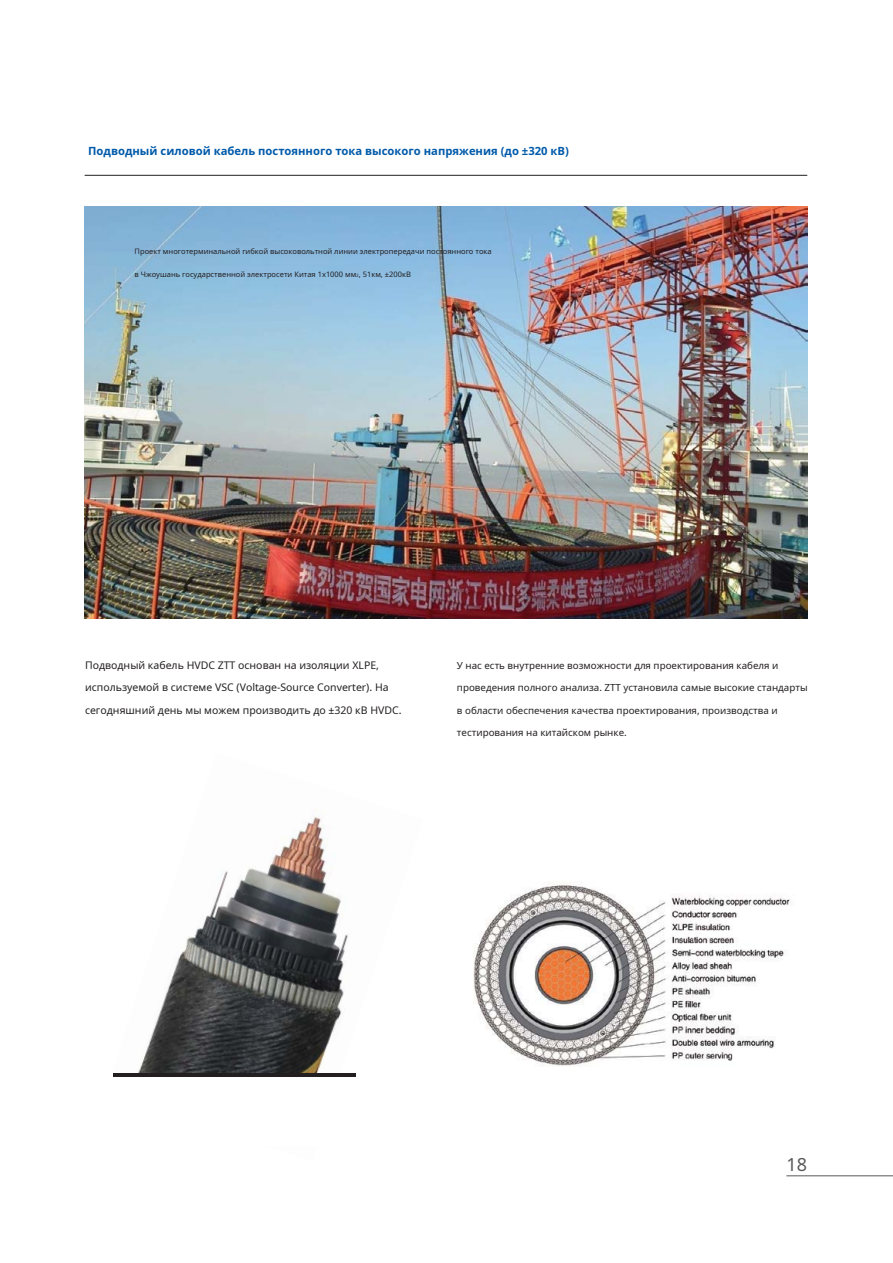
<style>
.page{position:relative;width:893px;height:1263px;background:#fff}
.page>*{position:absolute;margin:0;border:0;box-sizing:border-box;transform-origin:0 0}
.t1{font:18px "Noto Sans";color:#58595b}
.t2{font:700 11.25px "Noto Sans";color:#005aaa}
.t3{font:10.5px/22.5px "Noto Sans";color:#231f20}
.t4{font:9.75px "Noto Sans";color:#231f20}
.t5{font:7.5px "Noto Sans";color:#231f20}
.s1{font-size:4.5px}
</style>
<div class="page">
<hr style="left:786px;top:1175px;width:107px;height:1px;background:#58595b">
<hr style="left:85px;top:175px;width:722px;height:1px;background:#231f20">
<img style="left:138px;top:816px;width:210px;height:257px">
<img style="left:473px;top:882px;width:318px;height:184px">
<hr style="left:113px;top:1073px;width:243px;height:4px;background:#231f20">
<img style="left:85px;top:206px;width:722px;height:412px">
<p class="t2" style="left:88px;top:143px;width:482px">Подводный силовой кабель постоянного тока высокого напряжения (до ±320 кВ)</p>
<p class="t5" style="left:135px;top:246px;width:359px">Проект многотерминальной гибкой высоковольтной линии электропередачи постоянного тока</p>
<p class="t5" style="left:135px;top:269px;width:278px">в Чжоушань государственной электросети Китая 1x1000 мм<span class="s1">2</span>, 51км, ±200кВ</p>
<p class="t3" style="left:85px;top:653px;width:318px">Подводный кабель HVDC ZTT основан на изоляции XLPE, используемой в системе VSC (Voltage-Source Converter). На сегодняшний день мы можем производить до ±320 кВ HVDC.</p>
<p class="t4" style="left:457px;top:658px;width:323px">У нас есть внутренние возможности для проектирования кабеля и</p>
<p class="t4" style="left:457px;top:681px;width:352px">проведения полного анализа. ZTT установила самые высокие стандарты</p>
<p class="t4" style="left:457px;top:703px;width:322px">в области обеспечения качества проектирования, производства и</p>
<p class="t4" style="left:457px;top:726px;width:171px">тестирования на китайском рынке.</p>
<h1 class="t1" style="left:786px;top:1152px;width:22px">18</h1>
</div>
